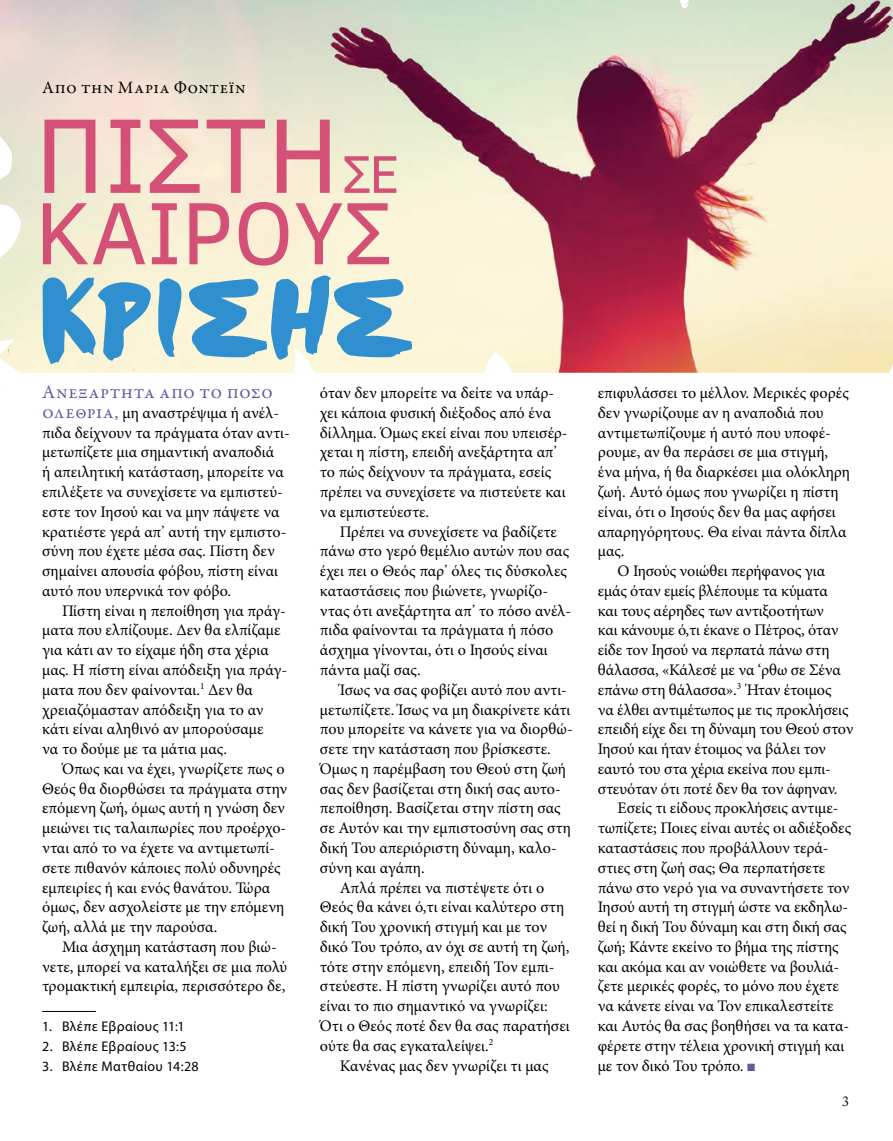
<style>
.page{position:relative;width:893px;height:1141px;background:#fff}
.page>*{position:absolute;margin:0;border:0;box-sizing:border-box;transform-origin:0 0}
.t1{font:700 128.1px "PF My Way";color:#308fce;scale:1.09 1}
.t2{font:108.33px "Clear Sans";color:#d45077}
.t3{font:90.3px "Clear Sans";color:#d45077}
.t4{font:19.25px "Garamond Premr Pro";letter-spacing:.025em;color:#5f5c9e}
.t5{font:17.5px "Garamond Premr Pro";letter-spacing:.035em;color:#000}
.t6{font:16.1px/19.8px "Minion Pro";color:#000}
.t7{font:14px "Myriad Pro";letter-spacing:.025em;color:#000}
.t8{font:14px "Adobe Caslon Pro";color:#000}
.s1{font-size:54.25px}
.s2{font-size:116.55px}
.s3{font-family:"Garamond Premr Pro";font-size:19.25px;color:#5f5c9e}
.s4{font-family:"Arial";font-size:15.75px;color:#5f5c9e}
</style>
<div class="page">
<img style="left:0;top:0;width:893px;height:373px">
<svg style="left:8px;top:346px;width:4px;height:8px"></svg>
<svg style="left:132px;top:368px;width:3px;height:5px"></svg>
<hr style="left:42px;top:1011px;width:54px;height:1px;background:#000">
<p class="t5" style="left:42px;top:77px;width:205px">Από την Μαρία Φοντέϊν</p>
<h2 class="t2" style="left:35px;top:83px;width:366px">ΠΙΣΤΗ <span class="s1">ΣΕ</span></h2>
<h3 class="t3" style="left:35px;top:173px;width:360px">ΚΑΙΡΟΥΣ</h3>
<h1 class="t1" style="left:37px;top:249px;width:349px">ΚΡ<span class="s2">Ι</span>Σ<span class="s2">Η</span>Σ</h1>
<p class="t4" style="left:42px;top:380px;width:232px">Ανεξάρτητα από το πόσο</p>
<p class="t6" style="left:42px;top:403px;width:249px"><span class="s3">ολέθρια,</span> μη αναστρέψιμα ή ανέλ&shy;πιδα δείχνουν τα πράγματα όταν αντι&shy;μετωπίζετε μια σημαντική αναποδιά<br>ή απειλητική κατάσταση, μπορείτε να επιλέξετε να συνεχίσετε να εμπιστεύ&shy;εστε τον Ιησού και να μην πάψετε να κρατιέστε γερά απ’ αυτή την εμπιστο&shy;σύνη που έχετε μέσα σας. Πίστη δεν σημαίνει απουσία φόβου, πίστη είναι αυτό που υπερνικά τον φόβο.</p>
<p class="t6" style="left:42px;top:601px;width:247px;text-indent:20px">Πίστη είναι η πεποίθηση για πράγ&shy;ματα που ελπίζουμε. Δεν θα ελπίζαμε για κάτι αν το είχαμε ήδη στα χέρια μας. Η πίστη είναι απόδειξη για πράγ&shy;ματα που δεν φαίνονται.<sup>1</sup> Δεν θα χρειαζόμασταν απόδειξη για το αν κάτι είναι αληθινό αν μπορούσαμε<br>να το δούμε με τα μάτια μας.</p>
<p class="t6" style="left:42px;top:759px;width:247px;text-indent:20px">Όπως και να έχει, γνωρίζετε πως ο Θεός θα διορθώσει τα πράγματα στην επόμενη ζωή, όμως αυτή η γνώση δεν μειώνει τις ταλαιπωρίες που προέρχο&shy;νται από το να έχετε να αντιμετωπί&shy;σετε πιθανόν κάποιες πολύ οδυνηρές εμπειρίες ή και ενός θανάτου. Τώρα όμως, δεν ασχολείστε με την επόμενη ζωή, αλλά με την παρούσα.</p>
<p class="t6" style="left:42px;top:937px;width:247px;text-align:center">Μια άσχημη κατάσταση που βιώ&shy;νετε, μπορεί να καταλήξει σε μια πολύ τρομακτική εμπειρία, περισσότερο δε,</p>
<p class="t7" style="left:42px;top:1018px;width:144px">1. Βλέπε Εβραίους 11:1</p>
<p class="t7" style="left:42px;top:1037px;width:146px">2. Βλέπε Εβραίους 13:5</p>
<p class="t7" style="left:42px;top:1057px;width:158px">3. Βλέπε Ματθαίου 14:28</p>
<p class="t6" style="left:320px;top:383px;width:249px">όταν δεν μπορείτε να δείτε να υπάρ&shy;χει κάποια φυσική διέξοδος από ένα δίλλημα. Όμως εκεί είναι που υπεισέρ&shy;χεται η πίστη, επειδή ανεξάρτητα απ’ το πώς δείχνουν τα πράγματα, εσείς πρέπει να συνεχίσετε να πιστεύετε και να εμπιστεύεστε.</p>
<p class="t6" style="left:320px;top:522px;width:253px;text-indent:20px">Πρέπει να συνεχίσετε να βαδίζετε πάνω στο γερό θεμέλιο αυτών που σας έχει πει ο Θεός παρ’ όλες τις δύσκολες καταστάσεις που βιώνετε, γνωρίζο&shy;ντας ότι ανεξάρτητα απ’ το πόσο ανέλ&shy;πιδα φαίνονται τα πράγματα ή πόσο άσχημα γίνονται, ότι ο Ιησούς είναι πάντα μαζί σας.</p>
<p class="t6" style="left:340px;top:680px;width:229px">Ίσως να σας φοβίζει αυτό που αντι-</p>
<p class="t6" style="left:320px;top:700px;width:252px">μετωπίζετε. Ίσως να μη διακρίνετε κάτι</p>
<p class="t6" style="left:320px;top:719px;width:254px">που μπορείτε να κάνετε για να διορθώ-</p>
<p class="t6" style="left:320px;top:739px;width:232px">σετε την κατάσταση που βρίσκεστε.</p>
<p class="t6" style="left:320px;top:759px;width:248px">Όμως η παρέμβαση του Θεού στη ζωή</p>
<p class="t6" style="left:320px;top:779px;width:242px">σας δεν βασίζεται στη δική σας αυτο-</p>
<p class="t6" style="left:320px;top:798px;width:242px">πεποίθηση. Βασίζεται στην πίστη σας</p>
<p class="t6" style="left:320px;top:818px;width:253px">σε Αυτόν και την εμπιστοσύνη σας στη</p>
<p class="t6" style="left:320px;top:838px;width:238px">δική Του απεριόριστη δύναμη, καλο-</p>
<p class="t6" style="left:320px;top:858px;width:106px">σύνη και αγάπη.</p>
<p class="t6" style="left:340px;top:878px;width:206px">Απλά πρέπει να πιστέψετε ότι ο</p>
<p class="t6" style="left:320px;top:897px;width:246px">Θεός θα κάνει ό,τι είναι καλύτερο στη</p>
<p class="t6" style="left:320px;top:917px;width:229px">δική Του χρονική στιγμή και με τον</p>
<p class="t6" style="left:320px;top:937px;width:251px">δικό Του τρόπο, αν όχι σε αυτή τη ζωή,</p>
<p class="t6" style="left:320px;top:957px;width:236px">τότε στην επόμενη, επειδή Τον εμπι-</p>
<p class="t6" style="left:320px;top:976px;width:241px">στεύεστε. Η πίστη γνωρίζει αυτό που</p>
<p class="t6" style="left:320px;top:996px;width:229px">είναι το πιο σημαντικό να γνωρίζει:</p>
<p class="t6" style="left:320px;top:1016px;width:251px">Ότι ο Θεός ποτέ δεν θα σας παρατήσει</p>
<p class="t6" style="left:320px;top:1036px;width:175px">ούτε θα σας εγκαταλείψει.<sup>2</sup></p>
<p class="t6" style="left:340px;top:1056px;width:210px">Κανένας μας δεν γνωρίζει τι μας</p>
<p class="t6" style="left:598px;top:383px;width:253px">επιφυλάσσει το μέλλον. Μερικές φορές</p>
<p class="t6" style="left:598px;top:403px;width:227px">δεν γνωρίζουμε αν η αναποδιά που</p>
<p class="t6" style="left:598px;top:423px;width:235px">αντιμετωπίζουμε ή αυτό που υποφέ-</p>
<p class="t6" style="left:598px;top:442px;width:232px">ρουμε, αν θα περάσει σε μια στιγμή,</p>
<p class="t6" style="left:598px;top:462px;width:254px">ένα μήνα, ή θα διαρκέσει μια ολόκληρη</p>
<p class="t6" style="left:598px;top:482px;width:242px">ζωή. Αυτό όμως που γνωρίζει η πίστη</p>
<p class="t6" style="left:598px;top:502px;width:240px">είναι, ότι ο Ιησούς δεν θα μας αφήσει</p>
<p class="t6" style="left:598px;top:522px;width:250px">απαρηγόρητους. Θα είναι πάντα δίπλα</p>
<p class="t6" style="left:598px;top:541px;width:28px">μας.</p>
<p class="t6" style="left:618px;top:561px;width:209px">Ο Ιησούς νοιώθει περήφανος για</p>
<p class="t6" style="left:598px;top:581px;width:231px">εμάς όταν εμείς βλέπουμε τα κύματα</p>
<p class="t6" style="left:598px;top:601px;width:228px">και τους αέρηδες των αντιξοοτήτων</p>
<p class="t6" style="left:598px;top:620px;width:242px">και κάνουμε ό,τι έκανε ο Πέτρος, όταν</p>
<p class="t6" style="left:598px;top:640px;width:233px">είδε τον Ιησού να περπατά πάνω στη</p>
<p class="t6" style="left:598px;top:660px;width:245px">θάλασσα, «Κάλεσέ με να ‘ρθω σε Σένα</p>
<p class="t6" style="left:598px;top:680px;width:235px">επάνω στη θάλασσα».<sup>3</sup> Ήταν έτοιμος</p>
<p class="t6" style="left:598px;top:700px;width:252px">να έλθει αντιμέτωπος με τις προκλήσεις</p>
<p class="t6" style="left:598px;top:719px;width:257px">επειδή είχε δει τη δύναμη του Θεού στον</p>
<p class="t6" style="left:598px;top:739px;width:230px">Ιησού και ήταν έτοιμος να βάλει τον</p>
<p class="t6" style="left:598px;top:759px;width:235px">εαυτό του στα χέρια εκείνα που εμπι-</p>
<p class="t6" style="left:598px;top:779px;width:241px">στευόταν ότι ποτέ δεν θα τον άφηναν.</p>
<p class="t6" style="left:618px;top:798px;width:222px">Εσείς τι είδους προκλήσεις αντιμε-</p>
<p class="t6" style="left:598px;top:818px;width:255px">τωπίζετε; Ποιες είναι αυτές οι αδιέξοδες</p>
<p class="t6" style="left:598px;top:838px;width:232px">καταστάσεις που προβάλλουν τερά-</p>
<p class="t6" style="left:598px;top:858px;width:229px">στιες στη ζωή σας; Θα περπατήσετε</p>
<p class="t6" style="left:598px;top:878px;width:253px">πάνω στο νερό για να συναντήσετε τον</p>
<p class="t6" style="left:598px;top:897px;width:252px">Ιησού αυτή τη στιγμή ώστε να εκδηλω-</p>
<p class="t6" style="left:598px;top:917px;width:250px">θεί η δική Του δύναμη και στη δική σας</p>
<p class="t6" style="left:598px;top:937px;width:242px">ζωή; Κάντε εκείνο το βήμα της πίστης</p>
<p class="t6" style="left:598px;top:957px;width:243px">και ακόμα και αν νοιώθετε να βουλιά-</p>
<p class="t6" style="left:598px;top:976px;width:243px">ζετε μερικές φορές, το μόνο που έχετε</p>
<p class="t6" style="left:598px;top:996px;width:237px">να κάνετε είναι να Τον επικαλεστείτε</p>
<p class="t6" style="left:598px;top:1016px;width:253px">και Αυτός θα σας βοηθήσει να τα κατα-</p>
<p class="t6" style="left:598px;top:1036px;width:248px">φέρετε στην τέλεια χρονική στιγμή και</p>
<p class="t6" style="left:598px;top:1056px;width:160px">με τον δικό Του τρόπο. <span class="s4">■</span></p>
<p class="t8" style="left:842px;top:1093px;width:8px">3</p>
</div>
